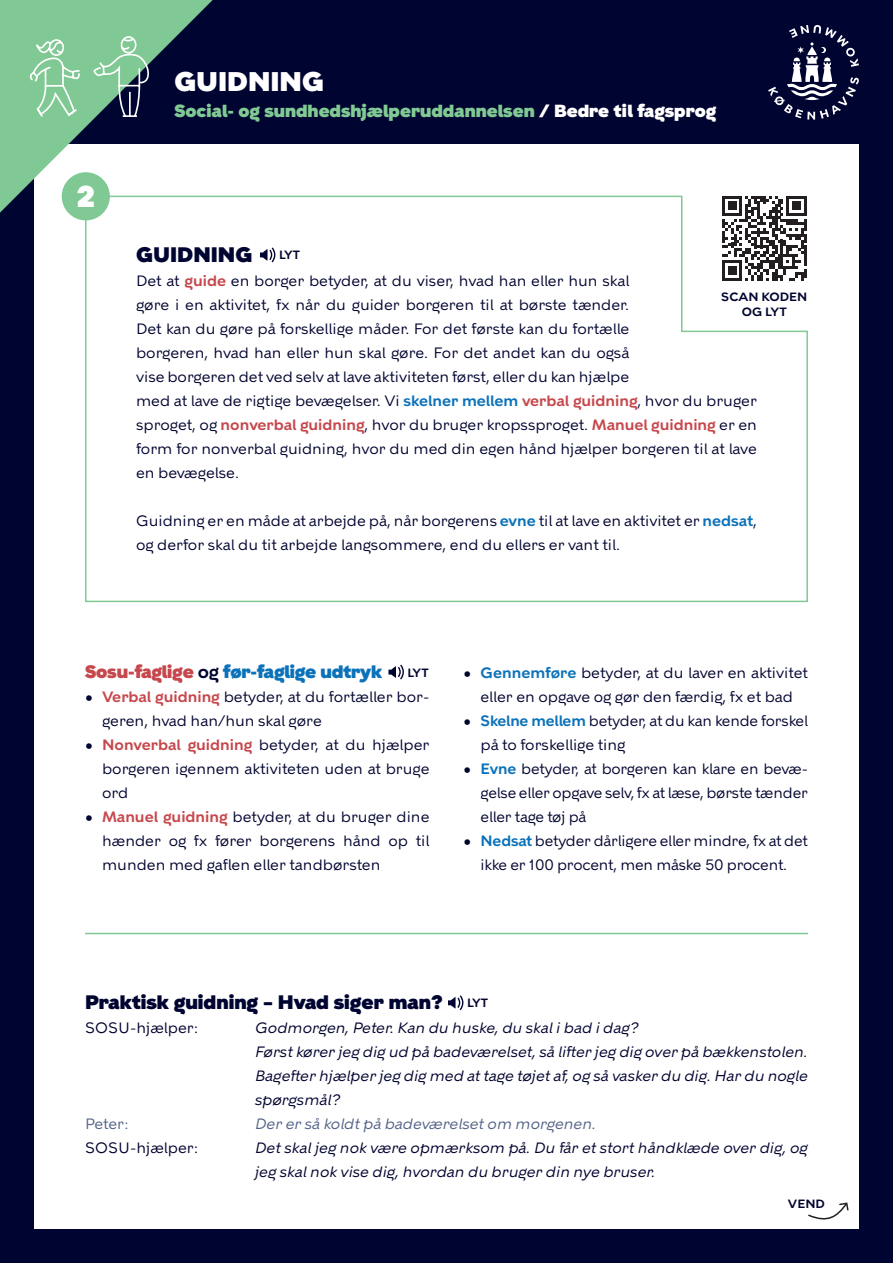
<style>
.page{position:relative;width:893px;height:1263px;background:#000430}
.page>*{position:absolute;margin:0;border:0;box-sizing:border-box;transform-origin:0 0}
.t1{font:900 30px "KBH";color:#fff}
.t2{font:900 27px "KBH";color:#fff}
.t3{font:900 21px "KBH";color:#000430}
.t4{font:900 19.5px "KBH";color:#000430}
.t5{font:900 18px "KBH";letter-spacing:-.01em;color:#0b72ba}
.t6{font:900 17.55px "KBH";color:#81c994}
.t7{font:15px/24px "KBH";color:#000430}
.t8{font:italic 15px/24px "KBH";color:#000430}
.t9{font:italic 15px "KBH";color:#546488}
.t10{font:15px "KBH";letter-spacing:-.01em;color:#546488}
.t11{font:600 12px/15px "KBH";color:#000430;text-align:center}
.s1{color:#fff}
.s2{font-weight:600;color:#c6484d}
.s3{font-weight:600;color:#0b72ba}
.s4{color:#c6484d}
.s5{font-weight:600;color:#000430}
.s6{font-weight:600;font-size:12px}
</style>
<div class="page">
<div style="left:34px;top:145px;width:825px;height:1084px;background:#fff"></div>
<svg style="left:768px;top:25px;width:91px;height:95px"></svg>
<div style="left:62px;top:172px;width:48px;height:48px;background:#81c994;border-radius:50%"></div>
<svg style="left:0;top:0;width:213px;height:213px;fill:#81c994"></svg>
<svg style="left:29px;top:38px;width:52px;height:81px;background:#94d1a4"></svg>
<svg style="left:93px;top:35px;width:60px;height:83px"></svg>
<svg style="left:808px;top:1202px;width:41px;height:18px"></svg>
<hr style="left:85px;top:933px;width:723px;height:1px;background:#81c994">
<svg style="left:84px;top:195px;width:724px;height:408px"></svg>
<svg style="left:388px;top:664px;width:16px;height:15px"></svg>
<svg style="left:448px;top:995px;width:15px;height:15px"></svg>
<svg style="left:260px;top:247px;width:15px;height:15px"></svg>
<h1 class="t1" style="left:76px;top:178px;width:21px">2</h1>
<h2 class="t2" style="left:174px;top:66px;width:151px">GUIDNING</h2>
<p class="t6" style="left:174px;top:100px;width:543px">Social- og sundhedshjælperuddannelsen <span class="s1">/ Bedre til fagsprog</span></p>
<h3 class="t3" style="left:136px;top:242px;width:118px">GUIDNING</h3>
<p class="t11" style="left:279px;top:248px;width:22px">LYT</p>
<p class="t7" style="left:136px;top:269px;width:622px">Det at <span class="s2">guide</span> en borger betyder, at du viser, hvad han eller hun skal<br>gøre i en aktivitet, fx når du guider borgeren til at børste tænder.<br>Det kan du gøre på forskellige måder. For det første kan du fortælle<br>borgeren, hvad han eller hun skal gøre. For det andet kan du også<br>vise borgeren det ved selv at lave aktiviteten først, eller du kan hjælpe<br>med at lave de rigtige bevægelser. Vi <span class="s3">skelner mellem</span> <span class="s2">verbal guidning</span>, hvor du bruger sproget, og <span class="s2">nonverbal guidning</span>, hvor du bruger kropssproget. <span class="s2">Manuel guidning</span> er en form for nonverbal guidning, hvor du med din egen hånd hjælper borgeren til at lave en bevægelse.</p>
<p class="t7" style="left:136px;top:509px;width:622px">Guidning er en måde at arbejde på, når borgerens <span class="s3">evne</span> til at lave en aktivitet er <span class="s3">nedsat</span>, og derfor skal du tit arbejde langsommere, end du ellers er vant til.</p>
<p class="t11" style="left:721px;top:289px;width:88px">SCAN KODEN<br>OG LYT</p>
<p class="t5" style="left:85px;top:661px;width:299px"><span class="s4">Sosu-faglige</span> <span class="s5">og</span> før-faglige udtryk</p>
<p class="t11" style="left:408px;top:665px;width:23px">LYT</p>
<p class="t7" style="left:102px;top:685px;width:329px;text-indent:-17px">• <span class="s2">Verbal guidning</span> betyder, at du fortæller bor&shy;geren, hvad han/hun skal gøre</p>
<p class="t7" style="left:102px;top:733px;width:329px;text-align:justify;text-indent:-17px">• <span class="s2">Nonverbal guidning</span> betyder, at du hjælper borgeren igennem aktiviteten uden at bruge ord</p>
<p class="t7" style="left:102px;top:805px;width:329px;text-align:justify;text-indent:-17px">• <span class="s2">Manuel guidning</span> betyder, at du bruger dine hænder og fx fører borgerens hånd op til munden med gaflen eller tandbørsten</p>
<p class="t7" style="left:463px;top:661px;width:346px;text-align:center">• <span class="s3">Gennemføre</span> betyder, at du laver en aktivitet eller en opgave og gør den færdig, fx et bad</p>
<p class="t7" style="left:480px;top:709px;width:329px;text-indent:-17px">• <span class="s3">Skelne mellem</span> betyder, at du kan kende forskel på to forskellige ting</p>
<p class="t7" style="left:480px;top:757px;width:329px;text-align:justify;text-indent:-17px">• <span class="s3">Evne</span> betyder, at borgeren kan klare en bevæ&shy;gelse eller opgave selv, fx at læse, børste tænder eller tage tøj på</p>
<p class="t7" style="left:463px;top:829px;width:346px;text-align:center">• <span class="s3">Nedsat</span> betyder dårligere eller mindre, fx at det ikke er 100 procent, men måske 50 procent.</p>
<h3 class="t4" style="left:85px;top:990px;width:405px">Praktisk guidning – Hvad siger man? <span class="s6">LYT</span></h3>
<p class="t7" style="left:85px;top:1015px;width:114px">SOSU-hjælper:</p>
<p class="t8" style="left:255px;top:1015px;width:554px">Godmorgen, Peter. Kan du huske, du skal i bad i dag?<br>Først kører jeg dig ud på badeværelset, så lifter jeg dig over på bækkenstolen.<br>Bagefter hjælper jeg dig med at tage tøjet af, og så vasker du dig. Har du nogle spørgsmål?</p>
<p class="t10" style="left:85px;top:1114px;width:45px">Peter:</p>
<p class="t9" style="left:255px;top:1114px;width:343px">Der er så koldt på badeværelset om morgenen.</p>
<p class="t7" style="left:85px;top:1135px;width:114px">SOSU-hjælper:</p>
<p class="t8" style="left:255px;top:1135px;width:554px">Det skal jeg nok være opmærksom på. Du får et stort håndklæde over dig, og jeg skal nok vise dig, hvordan du bruger din nye bruser.</p>
<p class="t11" style="left:788px;top:1196px;width:38px">VEND</p>
</div>
